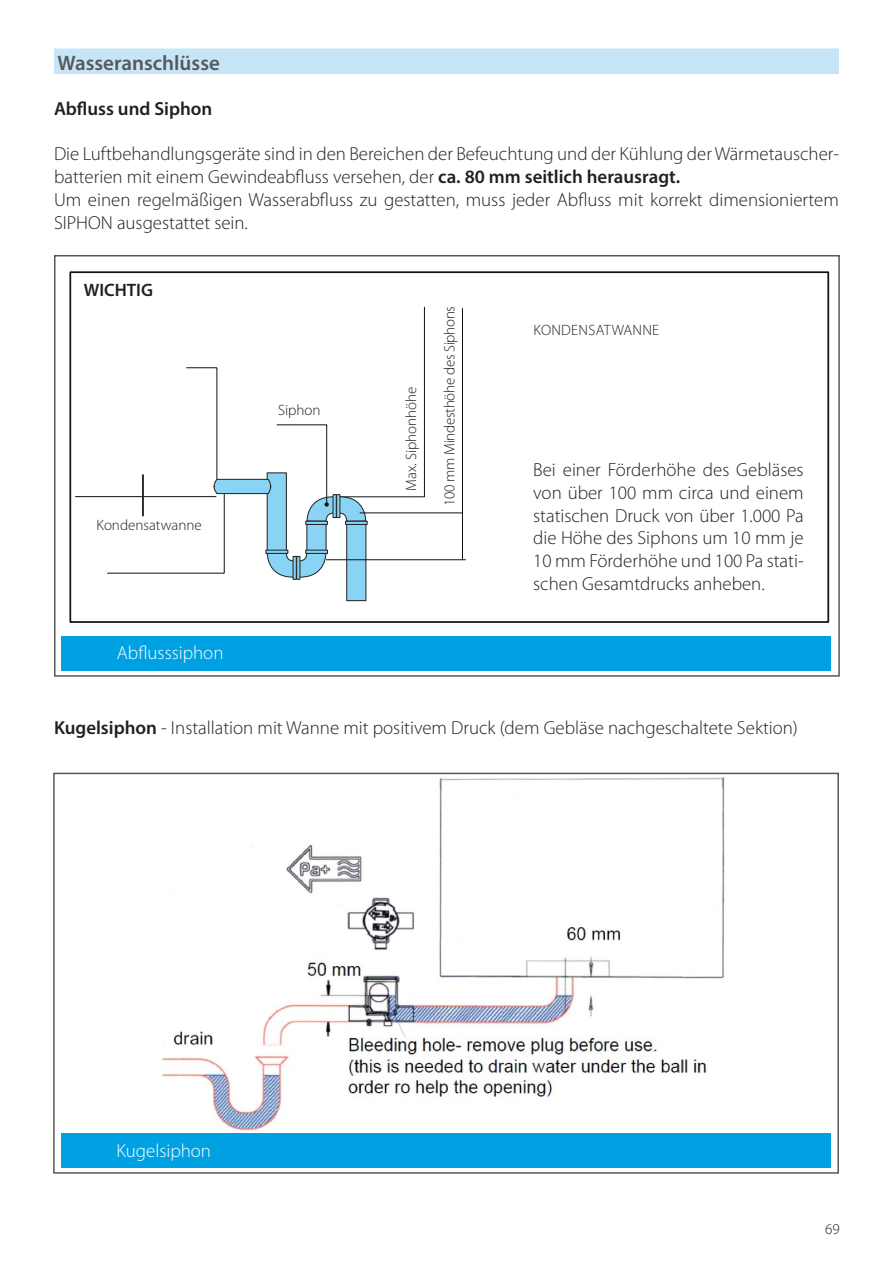
<style>
.page{position:relative;width:893px;height:1263px;background:#fff}
.page>*{position:absolute;margin:0;border:0;box-sizing:border-box;transform-origin:0 0}
.Sottotitolo_molto_piccolo{font:600 21px "Myriad Pro";color:#57585a}
.Testo_corrente_DE{font:300 18.9px/22.6px "Myriad Pro";color:#231f20}
.Testo_corrente_DE-2{font:300 18.9px "Myriad Pro";color:#fff}
.Sottotitolo_molto_molto_piccolo{font:600 18.9px "Myriad Pro";color:#231f20}
.Testo_corrente_DE-3{font:600 18px "Myriad Pro";color:#231f20}
.Testo_corrente_DE-4{font:300 15px "Myriad Pro";color:#231f20}
.Testo_corrente_DE-5{font:300 15px "Myriad Pro";letter-spacing:-.02em;color:#231f20}
.Testo_corrente_DE-6{font:300 15px "Myriad Pro";letter-spacing:.02em;color:#231f20}
.s1{font-weight:600}
</style>
<div class="page">
<div style="left:54px;top:48px;width:785px;height:26px;background:#c6e6f8"></div>
<svg style="left:107px;top:306px;width:356px;height:268px"></svg>
<div style="left:69px;top:271px;width:760px;height:352px;border:2px solid #0f1313"></div>
<div style="left:267px;top:472px;width:20px;height:81px;background:#89d4f5;border:1px solid #231f20"></div>
<div style="left:346px;top:521px;width:20px;height:80px;background:#89d4f5;border:1px solid #231f20"></div>
<div style="left:307px;top:523px;width:19px;height:29px;background:#89d4f5"></div>
<svg style="left:267px;top:553px;width:60px;height:25px"></svg>
<svg style="left:305px;top:522px;width:23px;height:3px"></svg>
<svg style="left:345px;top:521px;width:22px;height:4px"></svg>
<svg style="left:305px;top:550px;width:23px;height:4px"></svg>
<svg style="left:266px;top:550px;width:22px;height:4px"></svg>
<div style="left:296px;top:556px;width:4px;height:24px;border:1px solid #231f20"></div>
<svg style="left:75px;top:367px;width:291px;height:155px"></svg>
<hr style="left:360px;top:512px;width:102px;height:1px;background:#0f1313">
<hr style="left:326px;top:559px;width:139px;height:1px;background:#0f1313">
<div style="left:54px;top:255px;width:786px;height:422px;border:2px solid #57585a"></div>
<div style="left:61px;top:636px;width:770px;height:34px;background:#00a1e3"></div>
<img style="left:161px;top:777px;width:564px;height:353px">
<div style="left:53px;top:773px;width:786px;height:401px;border:2px solid #57585a"></div>
<div style="left:61px;top:1133px;width:769px;height:34px;background:#00a1e3"></div>
<p class="Sottotitolo_molto_piccolo" style="left:58px;top:49px;width:164px">Wasseranschlüsse</p>
<p class="Sottotitolo_molto_molto_piccolo" style="left:54px;top:97px;width:160px">Abfluss und Siphon</p>
<p class="Testo_corrente_DE" style="left:54px;top:143px;width:786px">Die Luftbehandlungsgeräte sind in den Bereichen der Befeuchtung und der Kühlung der Wärmetauscher&shy;batterien mit einem Gewindeabfluss versehen, der <span class="s1">ca. 80 mm seitlich herausragt.</span></p>
<p class="Testo_corrente_DE" style="left:54px;top:189px;width:786px">Um einen regelmäßigen Wasserabfluss zu gestatten, muss jeder Abfluss mit korrekt dimensioniertem<br>SIPHON ausgestattet sein.</p>
<p class="Testo_corrente_DE-3" style="left:84px;top:279px;width:71px">WICHTIG</p>
<p class="Testo_corrente_DE-4" style="left:96px;top:517px;width:107px">Kondensatwanne</p>
<p class="Testo_corrente_DE-2" style="left:117px;top:642px;width:108px">Abflusssiphon</p>
<p class="Testo_corrente_DE-4" style="left:278px;top:402px;width:44px">Siphon</p>
<p class="Testo_corrente_DE-4" style="left:403px;top:491px;width:106px;rotate:-90deg">Max. Siphonhöhe</p>
<p class="Testo_corrente_DE-5" style="left:441px;top:506px;width:202px;rotate:-90deg">100 mm Mindesthöhe des Siphons</p>
<p class="Testo_corrente_DE-6" style="left:533px;top:322px;width:127px">KONDENSATWANNE</p>
<p class="Testo_corrente_DE" style="left:533px;top:459px;width:272px;text-align:justify">Bei einer Förderhöhe des Gebläses von über 100 mm circa und einem statischen Druck von über 1.000 Pa die Höhe des Siphons um 10 mm je 10 mm Förderhöhe und 100 Pa stati&shy;schen Gesamtdrucks anheben.</p>
<p class="Testo_corrente_DE" style="left:54px;top:716px;width:745px"><span class="s1">Kugelsiphon</span> - Installation mit Wanne mit positivem Druck (dem Gebläse nachgeschaltete Sektion)</p>
<p class="Testo_corrente_DE-2" style="left:116px;top:1140px;width:96px">Kugelsiphon</p>
<p class="Testo_corrente_DE-4" style="left:825px;top:1221px;width:16px">69</p>
</div>
